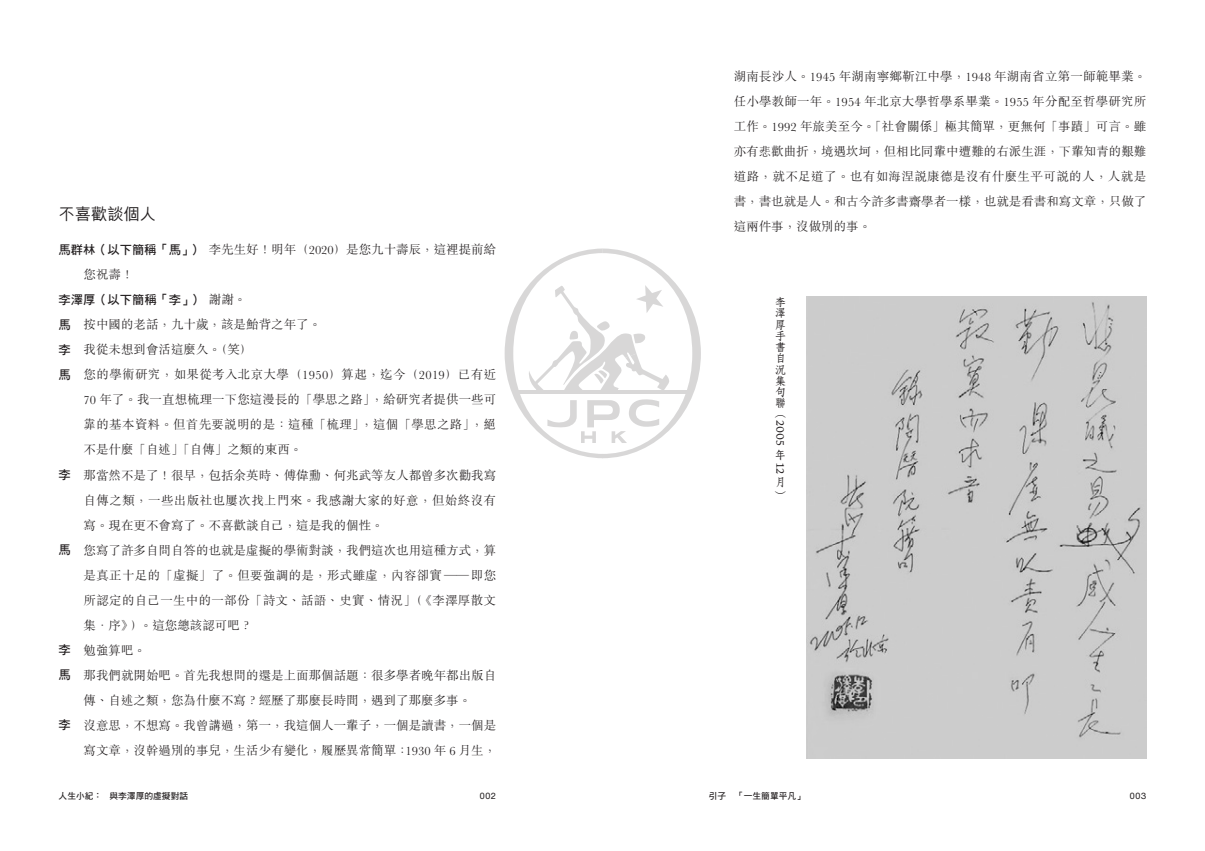
<style>
.page{position:relative;width:1205px;height:851px;background:#fff}
.page>*{position:absolute;margin:0;border:0;box-sizing:border-box;transform-origin:0 0}
.正文第二標題{font:500 16.25px "M Hei HK";color:#231f20}
.正文{font:300 12.5px/25px "M Sung HK";color:#231f20;text-align:justify}
.正文-2{font:12.25px "DF Hei HK W7";color:#231f20}
.圖註{font:11.25px/11.2px "DF Fang Song HK W6";color:#231f20}
.圖註-2{font:11.25px "Livory";color:#231f20}
.t1{font:8.75px "DF Hei HK W7";color:#231f20}
.t2{font:8.75px "Helvetica Now Text";color:#231f20}
.s1{font-family:"DF Hei HK W7";font-weight:400;font-size:12.25px}
.s2{font-family:"M Sung HK";font-weight:300;font-size:12.5px}
</style>
<div class="page">
<img style="left:806px;top:296px;width:340px;height:462px">
<svg style="left:505px;top:248px;width:196px;height:210px"></svg>
<p class="正文第二標題" style="left:59px;top:202px;width:99px">不喜歡談個人</p>
<p class="正文" style="left:84px;top:237px;width:414px;text-indent:-25px"><span class="s1">馬群林（以下簡稱「馬」）</span>　李先生好！明年（2020）是您九十壽辰，這裡提前給您祝壽！</p>
<p class="正文-2" style="left:59px;top:293px;width:189px">李澤厚（以下簡稱「李」）<span class="s2">　謝謝。</span></p>
<p class="正文" style="left:59px;top:312px;width:264px"><span class="s1">馬</span> 按中國的老話，九十歲，該是鮐背之年了。</p>
<p class="正文" style="left:59px;top:337px;width:195px"><span class="s1">李</span> 我從未想到會活這麼久。（笑）</p>
<p class="正文" style="left:84px;top:362px;width:414px;text-indent:-25px"><span class="s1">馬</span> 您的學術研究，如果從考入北京大學（1950）算起，迄今（2019）已有近70 年了。我一直想梳理一下您這漫長的「學思之路」，給研究者提供一些可靠的基本資料。但首先要說明的是：這種「梳理」，這個「學思之路」，絕不是什麼「自述」「自傳」之類的東西。</p>
<p class="正文" style="left:84px;top:462px;width:414px;text-indent:-25px"><span class="s1">李</span> 那當然不是了！很早，包括余英時、傅偉勳、何兆武等友人都曾多次勸我寫自傳之類，一些出版社也屢次找上門來。我感謝大家的好意，但始終沒有寫。現在更不會寫了。不喜歡談自己，這是我的個性。</p>
<p class="正文" style="left:84px;top:537px;width:414px;text-indent:-25px"><span class="s1">馬</span> 您寫了許多自問自答的也就是虛擬的學術對談，我們這次也用這種方式，算是真正十足的「虛擬」了。但要強調的是，形式雖虛，內容卻實——即您所認定的自己一生中的一部份「詩文、話語、史實、情況」（《李澤厚散文集．序》）。這您總該認可吧？</p>
<p class="正文" style="left:59px;top:637px;width:89px"><span class="s1">李</span> 勉強算吧。</p>
<p class="正文" style="left:59px;top:662px;width:439px;text-align:center"><span class="s1">馬</span> 那我們就開始吧。首先我想問的還是上面那個話題：很多學者晚年都出版自傳、自述之類，您為什麼不寫？經歷了那麼長時間，遇到了那麼多事。</p>
<p class="正文" style="left:59px;top:712px;width:439px;text-align:right"><span class="s1">李</span> 沒意思，不想寫。我曾講過，第一，我這個人一輩子，一個是讀書，一個是寫文章，沒幹過別的事兒，生活少有變化，履歷異常簡單：1930 年 6 月生，</p>
<p class="正文" style="left:734px;top:64px;width:414px">湖南長沙人。1945 年湖南寧鄉靳江中學，1948 年湖南省立第一師範畢業。任小學教師一年。1954 年北京大學哲學系畢業。1955 年分配至哲學研究所工作。1992 年旅美至今。「社會關係」極其簡單，更無何「事蹟」可言。雖亦有悲歡曲折，境遇坎坷，但相比同輩中遭難的右派生涯，下輩知青的艱難道路，就不足道了。也有如海涅說康德是沒有什麼生平可說的人，人就是書，書也就是人。和古今許多書齋學者一樣，也就是看書和寫文章，只做了這兩件事，沒做別的事。</p>
<p class="圖註" style="left:775px;top:296px;width:12px">李澤厚手書自況集句聯︵</p>
<p class="圖註-2" style="left:787px;top:420px;width:27px;rotate:90deg">2005</p>
<p class="圖註" style="left:775px;top:448px;width:12px">年</p>
<p class="圖註-2" style="left:787px;top:463px;width:12px;rotate:90deg">12</p>
<p class="圖註" style="left:775px;top:476px;width:12px">月︶</p>
<p class="t1" style="left:59px;top:791px;width:131px">人生小紀： 與李澤厚的虛擬對話</p>
<p class="t2" style="left:479px;top:789px;width:18px">002</p>
<p class="t1" style="left:709px;top:791px;width:98px">引子　「一生簡單平凡」</p>
<p class="t2" style="left:1129px;top:789px;width:18px">003</p>
</div>
